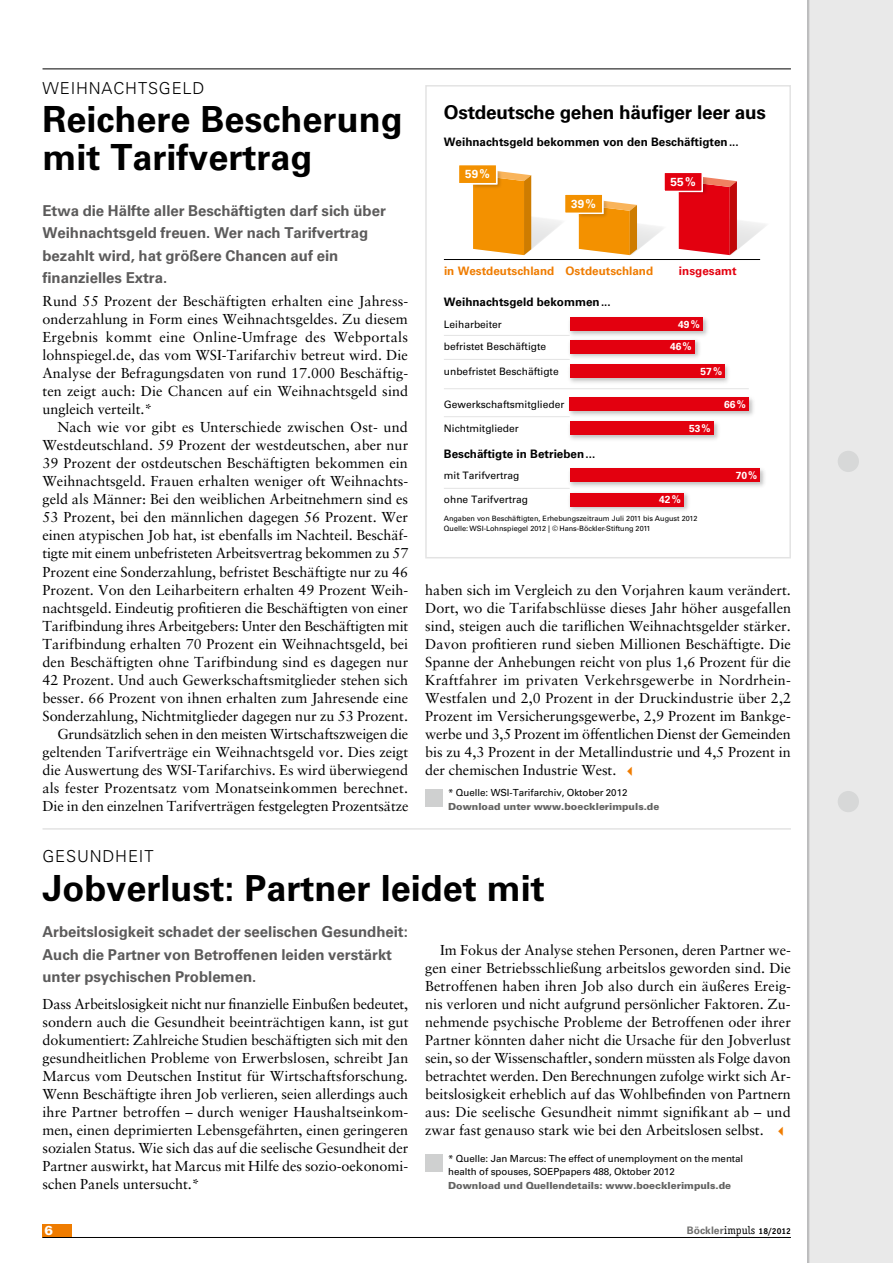
<style>
.page{position:relative;width:893px;height:1263px;background:#fff}
.page>*{position:absolute;margin:0;border:0;box-sizing:border-box;transform-origin:0 0}
.t1{font:700 36px/37.5px "Univers LT Std";color:#000}
.t2{font:700 19.05px "Univers LT Std";letter-spacing:-.015em;color:#000}
.t3{font:300 16.5px "Univers LT";letter-spacing:.05em;color:#000}
.t4{font:700 15px/22.5px "Univers LT Std";letter-spacing:-.005em;color:#5c5b5b}
.t5{font:14.4px/18px "Sabon LT";color:#000;text-align:justify}
.t6{font:900 12.9px "Univers LT Std";color:#fff}
.t7{font:700 11.7px "Univers LT Std";color:#000}
.t8{font:700 11.7px "Univers LT Std";color:#ef7c00}
.t9{font:700 11.7px "Univers LT Std";color:#e3000f}
.t10{font:700 11.7px "Univers LT Std";color:#fff}
.t11{font:700 10.35px "Univers LT Std";color:#6f6f6e}
.t12{font:10.2px "Univers LT Std";color:#000}
.t13{font:700 10.2px "Univers LT Std";color:#fff}
.t14{font:9.75px/13.5px "Univers LT Std";letter-spacing:-.005em;color:#000}
.t15{font:900 9.75px "Univers LT Std";letter-spacing:-.005em;color:#636362}
.t16{font:7.35px/10.2px "Univers LT Std";color:#000}
.s1{font-family:"European Pi Three";font-size:10.5px;color:#ef7c00}
.s2{font-family:"Officina Serif LT";font-weight:400;font-size:11.25px;color:#000}
.s3{font-family:"Officina Serif LT";font-size:8.55px;color:#000}
</style>
<div class="page">
<hr style="left:43px;top:69px;width:748px;height:1px;background:#000">
<div style="left:808px;top:0;width:85px;height:1263px;background:#e9e9e9"></div>
<hr style="left:808px;top:0;width:2px;height:1263px;background:#dadada">
<hr style="left:807px;top:0;width:2px;height:1263px;background:#b1b2b3">
<div style="left:838px;top:451px;width:21px;height:21px;background:#d7d8d8;border-radius:50%"></div>
<div style="left:838px;top:791px;width:21px;height:21px;background:#d7d8d8;border-radius:50%"></div>
<div style="left:43px;top:1224px;width:29px;height:13px;background:#ef7c00"></div>
<hr style="left:43px;top:1237px;width:748px;height:1px;background:#000">
<div style="left:425px;top:1154px;width:17px;height:17px;background:#cfd0d0"></div>
<div style="left:425px;top:789px;width:17px;height:17px;background:#cfd0d0"></div>
<hr style="left:444px;top:259px;width:316px;height:1px;background:#000">
<svg style="left:679px;top:177px;width:87px;height:78px"></svg>
<svg style="left:579px;top:201px;width:84px;height:54px"></svg>
<svg style="left:473px;top:171px;width:89px;height:84px"></svg>
<img style="left:473px;top:171px;width:30px;height:19px">
<div style="left:458px;top:165px;width:39px;height:19px;background:#f39100"></div>
<div style="left:458px;top:164px;width:39px;height:20px;border:1px solid #fff"></div>
<img style="left:578px;top:200px;width:31px;height:20px">
<div style="left:564px;top:194px;width:39px;height:19px;background:#f39100"></div>
<div style="left:564px;top:193px;width:39px;height:21px;border:1px solid #fff"></div>
<img style="left:678px;top:177px;width:31px;height:20px">
<div style="left:664px;top:172px;width:38px;height:19px;background:#e3000f"></div>
<div style="left:663px;top:172px;width:40px;height:20px;border:1px solid #fff"></div>
<img style="left:569px;top:318px;width:139px;height:18px">
<div style="left:570px;top:317px;width:133px;height:13px;background:#e3000f"></div>
<img style="left:569px;top:339px;width:131px;height:19px">
<div style="left:570px;top:340px;width:124px;height:13px;background:#e3000f"></div>
<img style="left:569px;top:364px;width:160px;height:19px">
<div style="left:570px;top:364px;width:154px;height:14px;background:#e3000f"></div>
<img style="left:569px;top:421px;width:150px;height:19px">
<div style="left:570px;top:422px;width:143px;height:13px;background:#e3000f"></div>
<img style="left:569px;top:492px;width:120px;height:19px">
<div style="left:570px;top:493px;width:114px;height:13px;background:#e3000f"></div>
<img style="left:569px;top:468px;width:196px;height:19px">
<div style="left:570px;top:469px;width:190px;height:13px;background:#e3000f"></div>
<hr style="left:444px;top:335px;width:126px;height:1px;background:#e3e3e3">
<hr style="left:444px;top:359px;width:126px;height:1px;background:#e3e3e3">
<hr style="left:444px;top:488px;width:126px;height:1px;background:#e3e3e3">
<img style="left:569px;top:397px;width:185px;height:19px">
<div style="left:570px;top:397px;width:179px;height:14px;background:#e3000f"></div>
<hr style="left:444px;top:416px;width:126px;height:1px;background:#e3e3e3">
<hr style="left:444px;top:388px;width:305px;height:1px;background:#e3e3e3">
<div style="left:425px;top:85px;width:366px;height:473px;border:2px solid #e3e3e3"></div>
<hr style="left:43px;top:828px;width:748px;height:2px;background:#e3e3e3">
<p class="t3" style="left:43px;top:78px;width:163px">WE IHNACHTSGE LD</p>
<h1 class="t1" style="left:43px;top:101px;width:362px">Reichere Bescherung mit Tarifvertrag</h1>
<p class="t4" style="left:43px;top:199px;width:345px">Etwa die Hälfte aller Beschäftigten darf sich über Weihnachtsgeld freuen. Wer nach Tarifvertrag bezahlt wird, hat größere Chancen auf ein finanzielles Extra.</p>
<p class="t5" style="left:43px;top:292px;width:367px">Rund 55 Prozent der Beschäftigten erhalten eine Jahress&shy;onderzahlung in Form eines Weihnachtsgeldes. Zu diesem Ergebnis kommt eine Online-Umfrage des Webportals lohnspiegel.de, das vom WSI-Tarifarchiv betreut wird. Die Analyse der Befragungsdaten von rund 17.000 Beschäftig&shy;ten zeigt auch: Die Chancen auf ein Weihnachtsgeld sind ungleich verteilt.*</p>
<p class="t5" style="left:43px;top:418px;width:367px;text-align:right">Nach wie vor gibt es Unterschiede zwischen Ost- und Westdeutschland. 59 Prozent der westdeutschen, aber nur 39 Prozent der ostdeutschen Beschäftigten bekommen ein Weihnachtsgeld. Frauen erhalten weniger oft Weihnachts&shy;geld als Männer: Bei den weiblichen Arbeitnehmern sind es 53 Prozent, bei den männlichen dagegen 56 Prozent. Wer einen atypischen Job hat, ist ebenfalls im Nachteil. Beschäf&shy;tigte mit einem unbefristeten Arbeitsvertrag bekommen zu 57<br>Prozent eine Sonderzahlung, befristet Beschäftigte nur zu 46<br>Prozent. Von den Leiharbeitern erhalten 49 Prozent Weih&shy;nachtsgeld. Eindeutig profitieren die Beschäftigten von einer Tarifbindung ihres Arbeitgebers: Unter den Beschäftigten mit Tarifbindung erhalten 70 Prozent ein Weihnachtsgeld, bei den Beschäftigten ohne Tarifbindung sind es dagegen nur 42 Prozent. Und auch Gewerkschaftsmitglieder stehen sich besser. 66 Prozent von ihnen erhalten zum Jahresende eine Sonderzahlung, Nichtmitglieder dagegen nur zu 53 Prozent.<br>Grundsätzlich sehen in den meisten Wirtschaftszweigen die geltenden Tarifverträge ein Weihnachtsgeld vor. Dies zeigt die Auswertung des WSI-Tarifarchivs. Es wird überwiegend als fester Prozentsatz vom Monatseinkommen berechnet.<br>Die in den einzelnen Tarifverträgen festgelegten Prozentsätze</p>
<p class="t3" style="left:43px;top:846px;width:112px">GESUNDHEIT</p>
<h2 class="t2" style="left:444px;top:101px;width:324px">Ostdeutsche gehen häufiger leer aus</h2>
<p class="t7" style="left:444px;top:135px;width:296px">Weihnachtsgeld bekommen von den Beschäftigten...</p>
<p class="t10" style="left:465px;top:167px;width:26px">59%</p>
<p class="t10" style="left:571px;top:197px;width:26px">39%</p>
<p class="t10" style="left:670px;top:175px;width:27px">55%</p>
<p class="t8" style="left:565px;top:264px;width:89px">Ostdeutschland</p>
<p class="t8" style="left:444px;top:264px;width:112px">in Westdeutschland</p>
<p class="t9" style="left:679px;top:264px;width:59px">insgesamt</p>
<p class="t7" style="left:444px;top:295px;width:168px">Weihnachtsgeld bekommen...</p>
<p class="t12" style="left:444px;top:318px;width:59px">Leiharbeiter</p>
<p class="t12" style="left:444px;top:341px;width:104px">befristet Beschäftigte</p>
<p class="t12" style="left:444px;top:365px;width:116px">unbefristet Beschäftigte</p>
<p class="t13" style="left:678px;top:318px;width:23px">49%</p>
<p class="t13" style="left:670px;top:341px;width:23px">46%</p>
<p class="t13" style="left:700px;top:365px;width:23px">57%</p>
<p class="t12" style="left:444px;top:398px;width:122px">Gewerkschaftsmitglieder</p>
<p class="t13" style="left:724px;top:398px;width:23px">66%</p>
<p class="t12" style="left:444px;top:422px;width:77px">Nichtmitglieder</p>
<p class="t13" style="left:689px;top:422px;width:23px">53%</p>
<p class="t7" style="left:444px;top:447px;width:153px">Beschäftigte in Betrieben...</p>
<p class="t12" style="left:444px;top:469px;width:77px">mit Tarifvertrag</p>
<p class="t13" style="left:736px;top:469px;width:23px">70%</p>
<p class="t12" style="left:444px;top:493px;width:86px">ohne Tarifvertrag</p>
<p class="t13" style="left:659px;top:494px;width:23px">42%</p>
<p class="t16" style="left:444px;top:513px;width:255px">Angaben von Beschäftigten, Erhebungszeitraum Juli 2011 bis August 2012<br>Quelle: WSI-Lohnspiegel 2012 | © Hans-Böckler-Stiftung 2011</p>
<p class="t5" style="left:425px;top:580px;width:367px">haben sich im Vergleich zu den Vorjahren kaum verändert.<br>Dort, wo die Tarifabschlüsse dieses Jahr höher ausgefallen sind, steigen auch die tariflichen Weihnachtsgelder stärker.<br>Davon profitieren rund sieben Millionen Beschäftigte. Die Spanne der Anhebungen reicht von plus 1,6 Prozent für die Kraftfahrer im privaten Verkehrsgewerbe in Nordrhein-Westfalen und 2,0 Prozent in der Druckindustrie über 2,2<br>Prozent im Versicherungsgewerbe, 2,9 Prozent im Bankge&shy;werbe und 3,5 Prozent im öffentlichen Dienst der Gemeinden bis zu 4,3 Prozent in der Metallindustrie und 4,5 Prozent in der chemischen Industrie West. <span class="s1">B</span></p>
<p class="t14" style="left:448px;top:786px;width:181px">* Quelle: WSI-Tarifarchiv, Oktober 2012</p>
<p class="t15" style="left:448px;top:800px;width:213px">Download unter www.boecklerimpuls.de</p>
<h1 class="t1" style="left:43px;top:869px;width:504px">Jobverlust: Partner leidet mit</h1>
<p class="t4" style="left:43px;top:921px;width:367px">Arbeitslosigkeit schadet der seelischen Gesundheit:<br>Auch die Partner von Betroffenen leiden verstärkt unter psychischen Problemen.</p>
<p class="t5" style="left:43px;top:994px;width:367px">Dass Arbeitslosigkeit nicht nur finanzielle Einbußen bedeutet, sondern auch die Gesundheit beeinträchtigen kann, ist gut dokumentiert: Zahlreiche Studien beschäftigten sich mit den gesundheitlichen Probleme von Erwerbslosen, schreibt Jan Marcus vom Deutschen Institut für Wirtschaftsforschung.<br>Wenn Beschäftigte ihren Job verlieren, seien allerdings auch ihre Partner betroffen – durch weniger Haushaltseinkom&shy;men, einen deprimierten Lebensgefährten, einen geringeren sozialen Status. Wie sich das auf die seelische Gesundheit der Partner auswirkt, hat Marcus mit Hilfe des sozio-oekonomi&shy;schen Panels untersucht.*</p>
<p class="t5" style="left:425px;top:940px;width:367px;text-indent:15px">Im Fokus der Analyse stehen Personen, deren Partner we&shy;gen einer Betriebsschließung arbeitslos geworden sind. Die Betroffenen haben ihren Job also durch ein äußeres Ereig&shy;nis verloren und nicht aufgrund persönlicher Faktoren. Zu&shy;nehmende psychische Probleme der Betroffenen oder ihrer Partner könnten daher nicht die Ursache für den Jobverlust sein, so der Wissenschaftler, sondern müssten als Folge davon betrachtet werden. Den Berechnungen zufolge wirkt sich Ar&shy;beitslosigkeit erheblich auf das Wohlbefinden von Partnern aus: Die seelische Gesundheit nimmt signifikant ab – und zwar fast genauso stark wie bei den Arbeitslosen selbst. <span class="s1">B</span></p>
<p class="t14" style="left:448px;top:1151px;width:297px">* Quelle: Jan Marcus: The effect of unemployment on the mental health of spouses, SOEPpapers 488, Oktober 2012</p>
<p class="t15" style="left:448px;top:1179px;width:285px">Download und Quellendetails: www.boecklerimpuls.de</p>
<p class="t6" style="left:45px;top:1222px;width:10px">6</p>
<p class="t11" style="left:687px;top:1224px;width:106px">Böckler<span class="s2">impuls</span> <span class="s3">18/2012</span></p>
</div>
